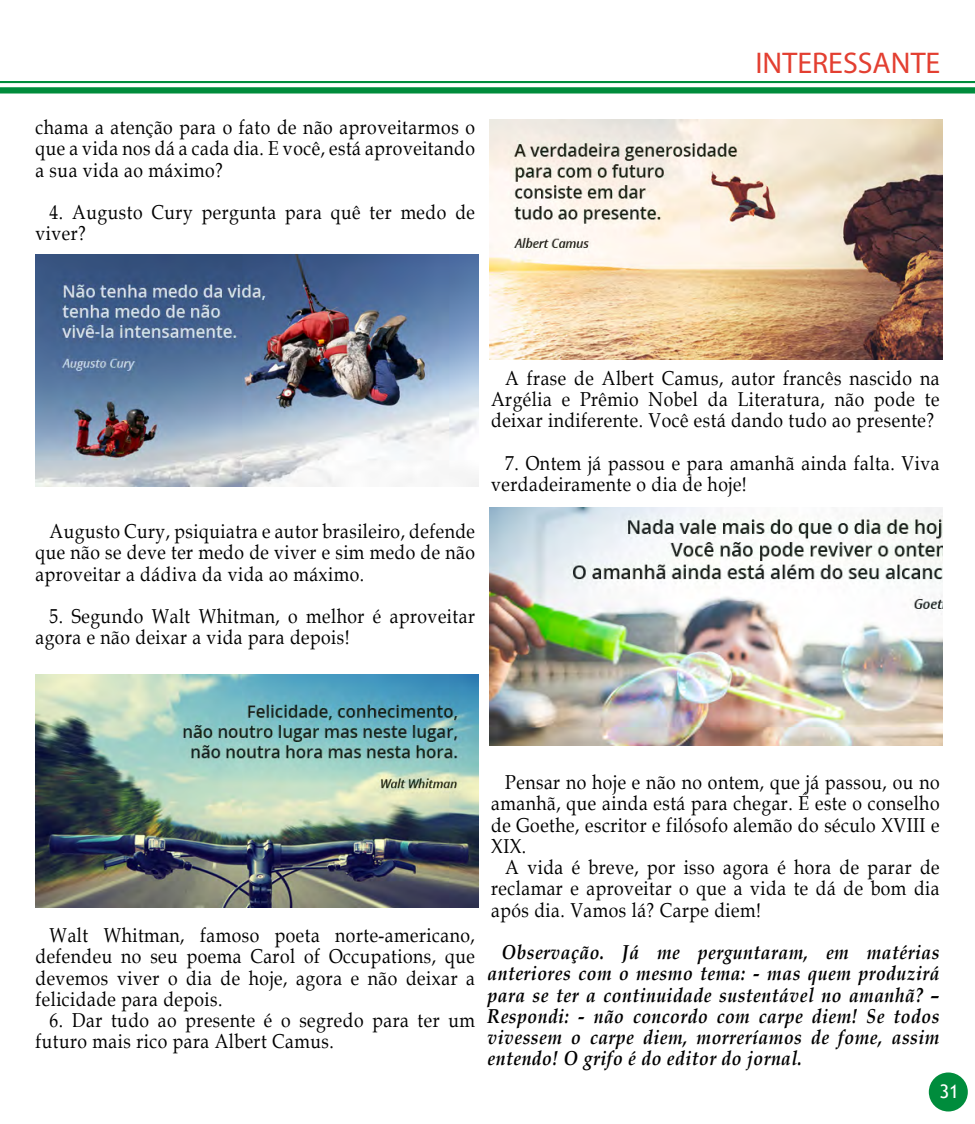
<style>
.page{position:relative;width:975px;height:1124px;background:#fff}
.page>*{position:absolute;margin:0;border:0;box-sizing:border-box;transform-origin:0 0}
.t1{font:30px "Myriad Pro";color:#e33f31}
.t2{font:20.12px/21.2px "Book Antiqua";letter-spacing:.03em;color:#000;text-align:justify;scale:.87 1}
.t3{font:italic 700 20.12px/21.2px "Book Antiqua";letter-spacing:.03em;color:#000;text-align:justify;scale:.87 1}
.t4{font:18.75px "Trebuchet MS";color:#fff}
</style>
<div class="page">
<div style="left:928px;top:1072px;width:39px;height:39px;background:#008c3c;border-radius:50%"></div>
<img style="left:36px;top:254px;width:442px;height:232px">
<img style="left:36px;top:674px;width:442px;height:232px">
<img style="left:489px;top:120px;width:453px;height:239px">
<img style="left:490px;top:507px;width:452px;height:238px">
<hr style="left:0;top:81px;width:974px;height:2px;background:#008c3c">
<div style="left:0;top:87px;width:974px;height:6px;background:#008c3c"></div>
<p class="t2" style="left:35px;top:116px;width:506px">chama a atenção para o fato de não aproveitarmos o que a vida nos dá a cada dia. E você, está aproveitando a sua vida ao máximo?</p>
<p class="t2" style="left:35px;top:201px;width:506px;text-indent:14px">4. Augusto Cury pergunta para quê ter medo de viver?</p>
<h1 class="t1" style="left:755px;top:44px;width:186px">INTERESSANTE</h1>
<p class="t2" style="left:35px;top:520px;width:506px;text-indent:14px">Augusto Cury, psiquiatra e autor brasileiro, defende que não se deve ter medo de viver e sim medo de não aproveitar a dádiva da vida ao máximo.</p>
<p class="t2" style="left:35px;top:605px;width:506px;text-indent:14px">5. Segundo Walt Whitman, o melhor é aproveitar agora e não deixar a vida para depois!</p>
<p class="t2" style="left:491px;top:367px;width:517px;text-indent:14px">A frase de Albert Camus, autor francês nascido na Argélia e Prêmio Nobel da Literatura, não pode te deixar indiferente. Você está dando tudo ao presente?</p>
<p class="t2" style="left:491px;top:452px;width:517px;text-indent:14px">7. Ontem já passou e para amanhã ainda falta. Viva verdadeiramente o dia de hoje!</p>
<p class="t2" style="left:35px;top:924px;width:506px;text-indent:14px">Walt Whitman, famoso poeta norte-americano, defendeu no seu poema Carol of Occupations, que devemos viver o dia de hoje, agora e não deixar a felicidade para depois.</p>
<p class="t2" style="left:35px;top:1009px;width:506px;text-indent:14px">6. Dar tudo ao presente é o segredo para ter um futuro mais rico para Albert Camus.</p>
<p class="t2" style="left:491px;top:771px;width:517px;text-indent:14px">Pensar no hoje e não no ontem, que já passou, ou no amanhã, que ainda está para chegar. É este o conselho de Goethe, escritor e filósofo alemão do século XVIII e XIX.</p>
<p class="t2" style="left:491px;top:856px;width:517px;text-indent:14px">A vida é breve, por isso agora é hora de parar de reclamar e aproveitar o que a vida te dá de bom dia após dia. Vamos lá? Carpe diem!</p>
<p class="t3" style="left:487px;top:941px;width:521px;text-indent:14px">Observação. Já me perguntaram, em matérias anteriores com o mesmo tema: - mas quem produzirá para se ter a continuidade sustentável no amanhã? – Respondi: - não concordo com carpe diem! Se todos vivessem o carpe diem, morreríamos de fome, assim entendo! O grifo é do editor do jornal.</p>
<p class="t4" style="left:939px;top:1079px;width:21px">31</p>
</div>
